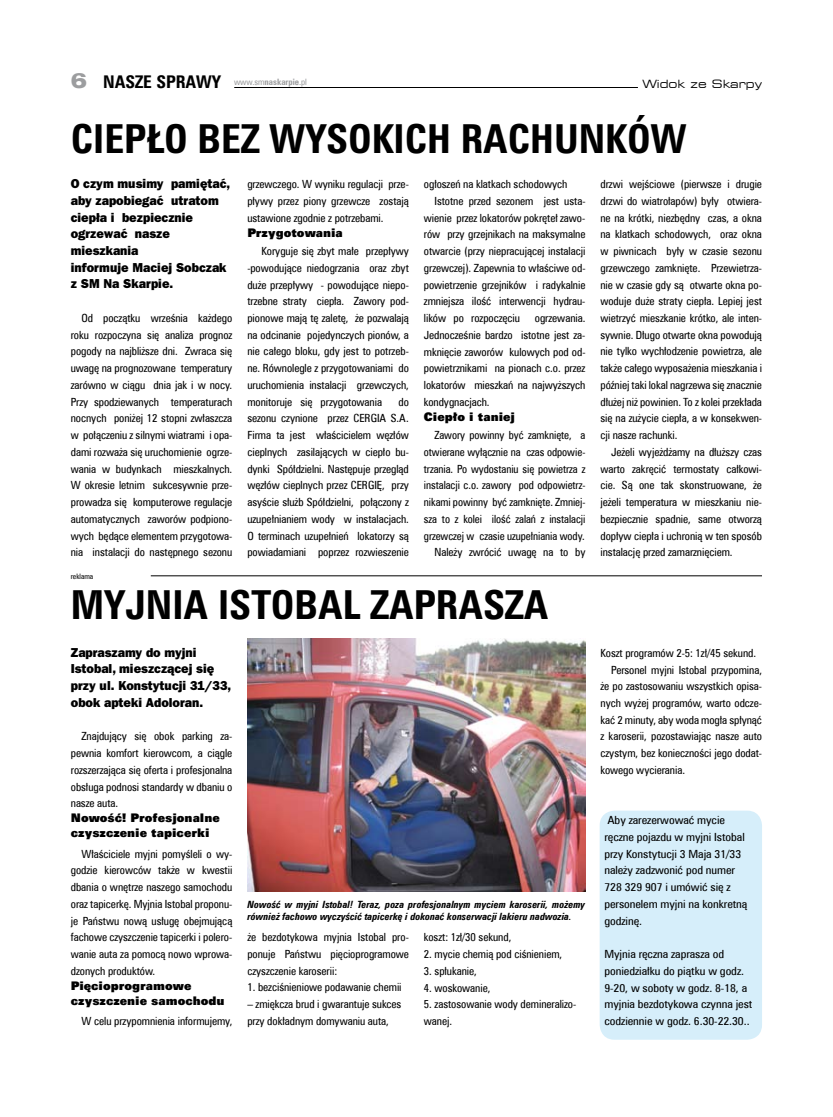
<style>
.page{position:relative;width:833px;height:1117px;background:#fff}
.page>*{position:absolute;margin:0;border:0;box-sizing:border-box;transform-origin:0 0}
.t1{font:700 40px "Zurich Cn EU";color:#000}
.t2{font:700 17.5px "Zurich Cn EU";color:#000}
.t3{font:800 13px/16.8px "Franklin Gothic Pl";color:#000;scale:.96 1}
.t4{font:11.88px/15px "Zurich X Blk EU";color:#000}
.t5{font:11.25px/16.8px "Zurich Cn EU";letter-spacing:-.005em;color:#000;text-align:justify}
.t6{font:11.25px/16.8px "Zurich Cn EU";letter-spacing:-.005em;color:#000;scale:1.09 1}
.t7{font:expanded 11.25px "Square 721 BT";color:#000}
.t8{font:italic 700 10px/12px "Zurich Cn EU";color:#000}
.t9{font:7.5px "Zurich Cn EU";color:#000}
.s1{font-family:"Zurich Blk Ex EU";font-weight:400;font-size:21.25px;color:#9c9d9f}
.s2{font-weight:400;font-size:8.75px;color:#9c9d9f}
.s3{font-size:8.75px;color:#9c9d9f}
</style>
<div class="page">
<hr style="left:234px;top:87px;width:404px;height:1px;background:#000">
<hr style="left:151px;top:575px;width:611px;height:1px;background:#000">
<div style="left:599px;top:810px;width:163px;height:229px;background:#d6eefa;border-radius:15px"></div>
<img style="left:248px;top:638px;width:337px;height:253px">
<h2 class="t2" style="left:71px;top:71px;width:238px"><span class="s1">6</span> NASZE SPRAWY <span class="s2">www.sm</span><span class="s3">NASKARPIE</span><span class="s2">.pl</span></h2>
<p class="t7" style="left:642px;top:77px;width:121px">Widok ze Skarpy</p>
<h1 class="t1" style="left:71px;top:114px;width:617px">CIEPŁO BEZ WYSOKICH RACHUNKÓW</h1>
<p class="t3" style="left:71px;top:175px;width:168px">O czym musimy pamiętać, aby zapobiegać utratom ciepła i bezpiecznie ogrzewać nasze mieszkania<br>informuje Maciej Sobczak z SM Na Skarpie.</p>
<p class="t5" style="left:71px;top:309px;width:163px;text-indent:11px">Od początku września każdego roku rozpoczyna się analiza prognoz pogody na najbliższe dni. Zwraca się uwagę na prognozowane temperatury zarówno w ciągu dnia jak i w nocy.<br>Przy spodziewanych temperaturach nocnych poniżej 12 stopni zwłaszcza w połączeniu z silnymi wiatrami i opa&shy;dami rozważa się uruchomienie ogrze&shy;wania w budynkach mieszkalnych.<br>W okresie letnim sukcesywnie prze&shy;prowadza się komputerowe regulacje automatycznych zaworów podpiono&shy;wych będące elementem przygotowa&shy;nia instalacji do następnego sezonu</p>
<p class="t9" style="left:71px;top:571px;width:24px">reklama</p>
<p class="t5" style="left:247px;top:176px;width:163px">grzewczego. W wyniku regulacji prze&shy;pływy przez piony grzewcze zostają ustawione zgodnie z potrzebami.</p>
<p class="t4" style="left:247px;top:224px;width:97px">Przygotowania</p>
<p class="t5" style="left:247px;top:242px;width:163px;text-indent:14px">Koryguje się zbyt małe przepływy -powodujące niedogrzania oraz zbyt duże przepływy - powodujące niepo&shy;trzebne straty ciepła. Zawory pod&shy;pionowe mają tę zaletę, że pozwalają na odcinanie pojedynczych pionów, a nie całego bloku, gdy jest to potrzeb&shy;ne. Równolegle z przygotowaniami do uruchomienia instalacji grzewczych, monitoruje się przygotowania</p>
<p class="t5" style="left:247px;top:393px;width:163px;text-indent:151px">do sezonu czynione przez CERGIA S.A.<br>Firma ta jest właścicielem węzłów cieplnych zasilających w ciepło bu&shy;dynki Spółdzielni. Następuje przegląd węzłów cieplnych przez CERGIĘ, przy asyście służb Spółdzielni, połączony z uzupełnianiem wody w instalacjach.<br>O terminach uzupełnień lokatorzy są powiadamiani poprzez rozwieszenie</p>
<p class="t5" style="left:424px;top:176px;width:145px">ogłoszeń na klatkach schodowych</p>
<p class="t5" style="left:434px;top:192px;width:152px">Istotne przed sezonem jest usta-</p>
<p class="t5" style="left:424px;top:209px;width:163px">wienie przez lokatorów pokręteł zawo-</p>
<p class="t5" style="left:424px;top:226px;width:163px">rów przy grzejnikach na maksymalne</p>
<p class="t5" style="left:424px;top:242px;width:163px">otwarcie (przy niepracującej instalacji</p>
<p class="t5" style="left:424px;top:259px;width:163px">grzewczej). Zapewnia to właściwe od-</p>
<p class="t5" style="left:424px;top:276px;width:163px">powietrzenie grzejników i radykalnie</p>
<p class="t5" style="left:424px;top:293px;width:163px">zmniejsza ilość interwencji hydrau-</p>
<p class="t5" style="left:424px;top:309px;width:98px">lików po rozpoczęciu</p>
<p class="t5" style="left:424px;top:309px;width:163px;text-indent:111px">ogrzewania.<br>Jednocześnie bardzo istotne jest za&shy;mknięcie zaworów kulowych pod od&shy;powietrznikami na pionach c.o. przez lokatorów mieszkań na najwyższych kondygnacjach.</p>
<p class="t4" style="left:424px;top:408px;width:93px">Ciepło i taniej</p>
<p class="t5" style="left:424px;top:426px;width:163px;text-align:right">Zawory powinny być zamknięte, a otwierane wyłącznie na czas odpowie&shy;trzania. Po wydostaniu się powietrza z instalacji c.o. zawory pod odpowietrz&shy;nikami powinny być zamknięte. Zmniej&shy;sza to z kolei ilość zalań z instalacji grzewczej w czasie uzupełniania wody.<br>Należy zwrócić uwagę na to by</p>
<h1 class="t1" style="left:71px;top:579px;width:479px">MYJNIA ISTOBAL ZAPRASZA</h1>
<p class="t3" style="left:71px;top:643px;width:169px">Zapraszamy do myjni<br>Istobal, mieszczącej się przy ul. Konstytucji 31/33, obok apteki Adoloran.</p>
<p class="t5" style="left:71px;top:727px;width:163px;text-indent:11px">Znajdujący się obok parking za&shy;pewnia komfort kierowcom, a ciągle rozszerzająca się oferta i profesjonalna obsługa podnosi standardy w dbaniu o nasze auta.</p>
<p class="t4" style="left:71px;top:810px;width:150px">Nowość! Profesjonalne czyszczenie tapicerki</p>
<p class="t5" style="left:71px;top:844px;width:163px;text-indent:11px">Właściciele myjni pomyśleli o wy&shy;godzie kierowców także w kwestii dbania o wnętrze naszego samochodu oraz tapicerkę. Myjnia Istobal proponu&shy;je Państwu nową usługę obejmującą fachowe czyszczenie tapicerki i polero&shy;wanie auta za pomocą nowo wprowa&shy;dzonych produktów.</p>
<p class="t4" style="left:71px;top:977px;width:155px">Pięcioprogramowe czyszczenie samochodu</p>
<p class="t5" style="left:81px;top:1012px;width:152px">W celu przypomnienia informujemy,</p>
<p class="t8" style="left:248px;top:898px;width:339px">Nowość w myjni Istobal! Teraz, poza profesjonalnym myciem karoserii, możemy również fachowo wyczyścić tapicerkę i dokonać konserwacji lakieru nadwozia.</p>
<p class="t5" style="left:247px;top:928px;width:163px">że bezdotykowa myjnia Istobal pro&shy;ponuje Państwu pięcioprogramowe czyszczenie karoserii:</p>
<p class="t5" style="left:247px;top:978px;width:156px">1. bezciśnieniowe podawanie chemii</p>
<p class="t5" style="left:247px;top:995px;width:156px">– zmiękcza brud i gwarantuje sukces przy dokładnym domywaniu auta,</p>
<p class="t5" style="left:424px;top:928px;width:89px">koszt: 1zł/30 sekund,</p>
<p class="t5" style="left:424px;top:945px;width:140px">2. mycie chemią pod ciśnieniem,</p>
<p class="t5" style="left:424px;top:962px;width:55px">3. spłukanie,</p>
<p class="t5" style="left:424px;top:978px;width:68px">4. woskowanie,</p>
<p class="t5" style="left:424px;top:995px;width:154px">5. zastosowanie wody demineralizo&shy;wanej.</p>
<p class="t5" style="left:600px;top:176px;width:163px">drzwi wejściowe (pierwsze i drugie drzwi do wiatrołapów) były otwiera&shy;ne na krótki, niezbędny czas, a okna na klatkach schodowych, oraz okna w piwnicach były w czasie sezonu grzewczego zamknięte. Przewietrza&shy;nie w czasie gdy są otwarte okna po&shy;woduje duże straty ciepła. Lepiej jest wietrzyć mieszkanie krótko, ale inten&shy;sywnie. Długo otwarte okna powodują nie tylko wychłodzenie powietrza, ale także całego wyposażenia mieszkania i później taki lokal nagrzewa się znacznie dłużej niż powinien. To z kolei przekłada się na zużycie ciepła, a w konsekwen&shy;cji nasze rachunki.</p>
<p class="t5" style="left:600px;top:443px;width:163px;text-indent:11px">Jeżeli wyjeżdżamy na dłuższy czas warto zakręcić termostaty całkowi&shy;cie. Są one tak skonstruowane, że jeżeli temperatura w mieszkaniu nie&shy;bezpiecznie spadnie, same otworzą dopływ ciepła i uchronią w ten sposób instalację przed zamarznięciem.</p>
<p class="t5" style="left:600px;top:644px;width:157px">Koszt programów 2-5: 1zł/45 sekund.</p>
<p class="t5" style="left:611px;top:661px;width:152px">Personel myjni Istobal przypomina,</p>
<p class="t5" style="left:600px;top:677px;width:163px">że po zastosowaniu wszystkich opisa-</p>
<p class="t5" style="left:600px;top:694px;width:163px">nych wyżej programów, warto odcze-</p>
<p class="t5" style="left:600px;top:711px;width:163px">kać 2 minuty, aby woda mogła spłynąć</p>
<p class="t5" style="left:600px;top:727px;width:163px">z karoserii, pozostawiając nasze auto</p>
<p class="t5" style="left:600px;top:744px;width:163px">czystym, bez konieczności jego dodat-</p>
<p class="t5" style="left:600px;top:761px;width:86px">kowego wycierania.</p>
<p class="t6" style="left:604px;top:811px;width:133px">Aby zarezerwować mycie ręczne pojazdu w myjni Istobal przy Konstytucji 3 Maja 31/33 należy zadzwonić pod numer<br>728 329 907 i umówić się z personelem myjni na konkretną godzinę.</p>
<p class="t6" style="left:604px;top:945px;width:137px">Myjnia ręczna zaprasza od poniedziałku do piątku w godz.<br>9-20, w soboty w godz. 8-18, a myjnia bezdotykowa czynna jest codziennie w godz. 6.30-22.30..</p>
</div>
